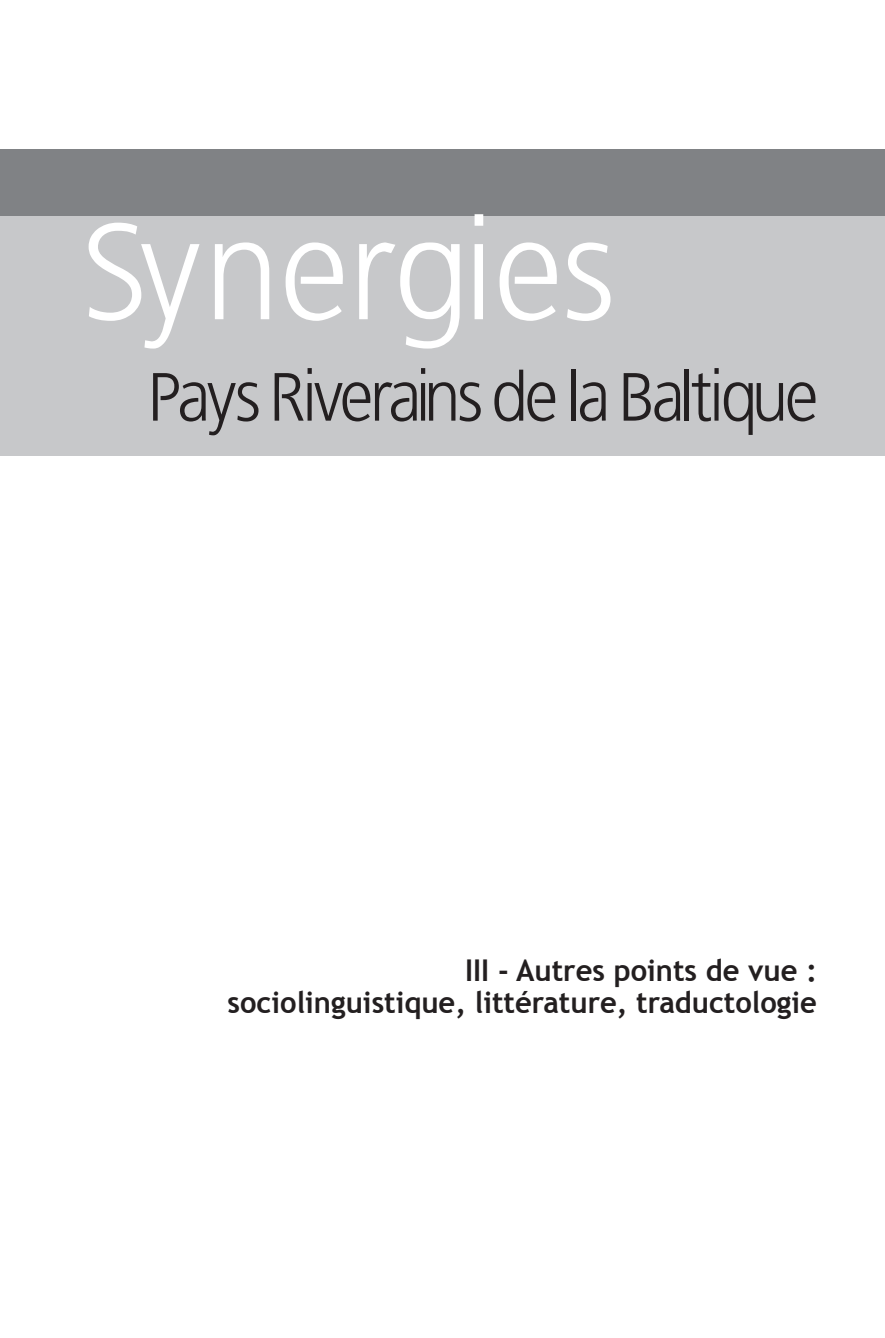
<style>
.page{position:relative;width:885px;height:1338px;background:#fff}
.page>*{position:absolute;margin:0;border:0;box-sizing:border-box;transform-origin:0 0}
.t1{font:135.8px "Bastardus Sans";color:#fff}
.t2{font:68px "Bastardus Sans";letter-spacing:-.05em;color:#231f20}
.t3{font:700 30px/32px "Trebuchet MS";color:#231f20;text-align:right}
</style>
<div class="page">
<div style="left:0;top:187px;width:884px;height:269px;background:#c7c8ca"></div>
<div style="left:0;top:149px;width:884px;height:66px;background:#808285"></div>
<h1 class="t1" style="left:81px;top:194px;width:536px">Synergies</h1>
<h2 class="t2" style="left:147px;top:358px;width:672px">Pays Riverains de la Baltique</h2>
<p class="t3" style="left:227px;top:955px;width:591px">III - Autres points de vue : sociolinguistique, littérature, traductologie</p>
</div>
